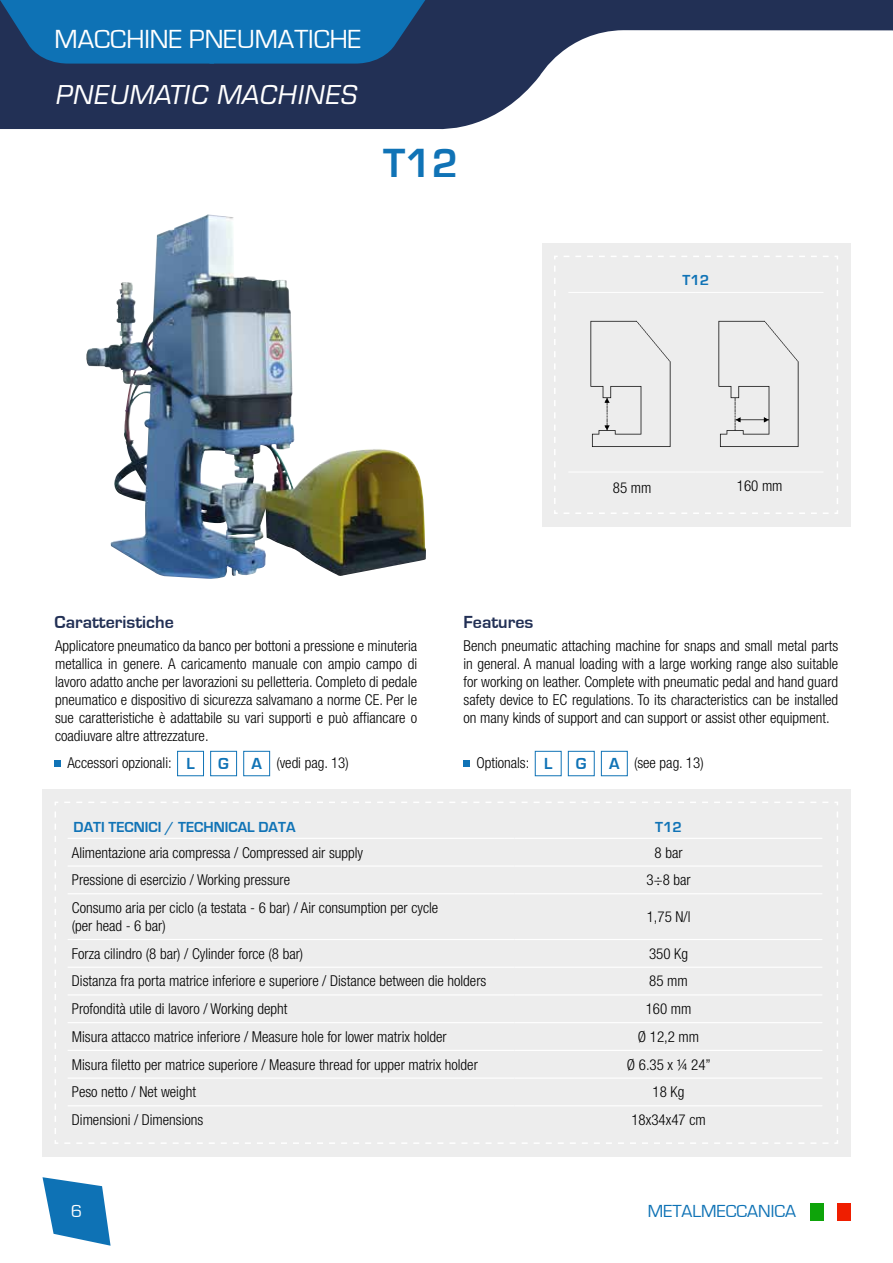
<style>
.page{position:relative;width:893px;height:1263px;background:#fff}
.page>*{position:absolute;margin:0;border:0;box-sizing:border-box;transform-origin:0 0}
.t1{font:700 42px "Eurostile";color:#1073b6}
.t2{font:27px "Eurostile";color:#fff}
.t3{font:italic 27px "Eurostile BQ";letter-spacing:.02em;color:#fff}
.t4{font:700 18px "Eurostile";color:#223055}
.t5{font:18px "Eurostile";color:#0e72b5}
.t6{font:18px "Eurostile";color:#fff}
.t7{font:700 16.5px "Eurostile";color:#1073b6}
.t8{font:300 condensed 15px/18px "Helvetica Neue LT Std";color:#000;text-align:justify}
.t9{font:700 15px "Eurostile";color:#1073b6}
.s1{font-family:"Eurostile";font-weight:700;font-stretch:normal;font-size:16.5px;color:#1073b6}
</style>
<div class="page">
<svg style="left:43px;top:1177px;width:68px;height:69px"></svg>
<div style="left:811px;top:1202px;width:13px;height:18px;background:#0ea40a"></div>
<div style="left:837px;top:1202px;width:13px;height:18px;background:#ef1e00"></div>
<svg style="left:0;top:0;width:893px;height:130px;fill:#223055"></svg>
<svg style="left:0;top:0;width:434px;height:64px;background:#1069a8"></svg>
<div style="left:42px;top:789px;width:808px;height:367px;background:#ededed"></div>
<div style="left:542px;top:243px;width:308px;height:283px;background:#ededed"></div>
<svg style="left:554px;top:256px;width:284px;height:258px"></svg>
<hr style="left:68px;top:838px;width:447px;height:1px;background:#fff">
<hr style="left:515px;top:838px;width:307px;height:1px;background:#fff">
<hr style="left:68px;top:865px;width:447px;height:2px;background:#fff">
<hr style="left:515px;top:865px;width:307px;height:2px;background:#fff">
<hr style="left:68px;top:893px;width:447px;height:1px;background:#fff">
<hr style="left:515px;top:893px;width:307px;height:1px;background:#fff">
<hr style="left:68px;top:939px;width:447px;height:1px;background:#fff">
<hr style="left:515px;top:939px;width:307px;height:1px;background:#fff">
<hr style="left:68px;top:967px;width:447px;height:1px;background:#fff">
<hr style="left:515px;top:967px;width:307px;height:1px;background:#fff">
<hr style="left:68px;top:994px;width:447px;height:1px;background:#fff">
<hr style="left:515px;top:994px;width:307px;height:1px;background:#fff">
<hr style="left:68px;top:1022px;width:447px;height:1px;background:#fff">
<hr style="left:515px;top:1022px;width:307px;height:1px;background:#fff">
<hr style="left:68px;top:1050px;width:447px;height:1px;background:#fff">
<hr style="left:515px;top:1050px;width:307px;height:1px;background:#fff">
<hr style="left:68px;top:1077px;width:447px;height:2px;background:#fff">
<hr style="left:515px;top:1077px;width:307px;height:2px;background:#fff">
<hr style="left:68px;top:1105px;width:447px;height:1px;background:#fff">
<hr style="left:515px;top:1105px;width:307px;height:1px;background:#fff">
<div style="left:55px;top:760px;width:6px;height:7px;background:#1073b6"></div>
<div style="left:177px;top:751px;width:27px;height:25px;border:1px solid #1073b6"></div>
<div style="left:210px;top:751px;width:27px;height:25px;border:1px solid #1073b6"></div>
<div style="left:243px;top:751px;width:27px;height:25px;border:1px solid #1073b6"></div>
<div style="left:464px;top:760px;width:6px;height:7px;background:#1073b6"></div>
<div style="left:535px;top:751px;width:27px;height:25px;border:1px solid #1073b6"></div>
<div style="left:568px;top:751px;width:27px;height:25px;border:1px solid #1073b6"></div>
<div style="left:601px;top:751px;width:27px;height:25px;border:1px solid #1073b6"></div>
<hr style="left:568px;top:292px;width:128px;height:1px;background:#fff">
<hr style="left:696px;top:292px;width:127px;height:1px;background:#fff">
<hr style="left:568px;top:472px;width:128px;height:1px;background:#fff">
<hr style="left:696px;top:472px;width:127px;height:1px;background:#fff">
<img style="left:711px;top:316px;width:96px;height:137px">
<img style="left:583px;top:316px;width:96px;height:137px">
<img style="left:86px;top:228px;width:340px;height:351px">
<h2 class="t2" style="left:55px;top:25px;width:308px">MACCHINE PNEUMATICHE</h2>
<h2 class="t3" style="left:55px;top:80px;width:304px">PNEUMATIC MACHINES</h2>
<h1 class="t1" style="left:383px;top:140px;width:76px">T12</h1>
<p class="t9" style="left:682px;top:271px;width:28px">T12</p>
<p class="t8" style="left:613px;top:478px;width:40px">85 mm</p>
<p class="t8" style="left:737px;top:477px;width:47px">160 mm</p>
<p class="t4" style="left:55px;top:612px;width:121px">Caratteristiche</p>
<p class="t4" style="left:464px;top:612px;width:71px">Features</p>
<p class="t8" style="left:55px;top:637px;width:364px">Applicatore pneumatico da banco per bottoni a pressione e minuteria metallica in genere. A caricamento manuale con ampio campo di lavoro adatto anche per lavorazioni su pelletteria. Completo di pedale pneumatico e dispositivo di sicurezza salvamano a norme CE. Per le sue caratteristiche è adattabile su vari supporti e può affiancare o coadiuvare altre attrezzature.</p>
<p class="t8" style="left:67px;top:754px;width:106px">Accessori opzionali:</p>
<p class="t8" style="left:276px;top:754px;width:74px">(vedi pag. 13)</p>
<p class="t8" style="left:464px;top:637px;width:376px">Bench pneumatic attaching machine for snaps and small metal parts in general. A manual loading with a large working range also suitable for working on leather. Complete with pneumatic pedal and hand guard safety device to EC regulations. To its characteristics can be installed on many kinds of support and can support or assist other equipment.</p>
<p class="t7" style="left:186px;top:755px;width:10px">L</p>
<p class="t7" style="left:218px;top:755px;width:12px">G</p>
<p class="t7" style="left:251px;top:755px;width:12px">A</p>
<p class="t8" style="left:476px;top:754px;width:77px">Optionals: <span class="s1">L</span></p>
<p class="t7" style="left:576px;top:755px;width:12px">G</p>
<p class="t8" style="left:609px;top:754px;width:96px"><span class="s1">A</span> (see pag. 13)</p>
<p class="t9" style="left:74px;top:819px;width:223px">DATI TECNICI / TECHNICAL DATA</p>
<p class="t9" style="left:655px;top:819px;width:28px">T12</p>
<p class="t8" style="left:72px;top:843px;width:293px">Alimentazione aria compressa / Compressed air supply</p>
<p class="t8" style="left:655px;top:843px;width:30px">8 bar</p>
<p class="t8" style="left:72px;top:871px;width:220px">Pressione di esercizio / Working pressure</p>
<p class="t8" style="left:646px;top:871px;width:46px">3÷8 bar</p>
<p class="t8" style="left:72px;top:898px;width:368px">Consumo aria per ciclo (a testata - 6 bar) / Air consumption per cycle (per head - 6 bar)</p>
<p class="t8" style="left:647px;top:907px;width:45px">1,75 N/l</p>
<p class="t8" style="left:72px;top:944px;width:233px">Forza cilindro (8 bar) / Cylinder force (8 bar)</p>
<p class="t8" style="left:649px;top:944px;width:41px">350 Kg</p>
<p class="t8" style="left:72px;top:972px;width:416px">Distanza fra porta matrice inferiore e superiore / Distance between die holders</p>
<p class="t8" style="left:649px;top:972px;width:40px">85 mm</p>
<p class="t8" style="left:72px;top:1000px;width:217px">Profondità utile di lavoro / Working depht</p>
<p class="t8" style="left:646px;top:1000px;width:47px">160 mm</p>
<p class="t8" style="left:72px;top:1027px;width:376px">Misura attacco matrice inferiore / Measure hole for lower matrix holder</p>
<p class="t8" style="left:638px;top:1027px;width:63px">Ø 12,2 mm</p>
<p class="t8" style="left:72px;top:1055px;width:407px">Misura filetto per matrice superiore / Measure thread for upper matrix holder</p>
<p class="t8" style="left:627px;top:1055px;width:85px">Ø 6.35 x 1/4 24”</p>
<p class="t8" style="left:72px;top:1083px;width:126px">Peso netto / Net weight</p>
<p class="t8" style="left:653px;top:1083px;width:33px">18 Kg</p>
<p class="t8" style="left:72px;top:1111px;width:133px">Dimensioni / Dimensions</p>
<p class="t8" style="left:631px;top:1111px;width:76px">18x34x47 cm</p>
<p class="t6" style="left:71px;top:1202px;width:13px">6</p>
<p class="t5" style="left:648px;top:1202px;width:150px">METALMECCANICA</p>
</div>
